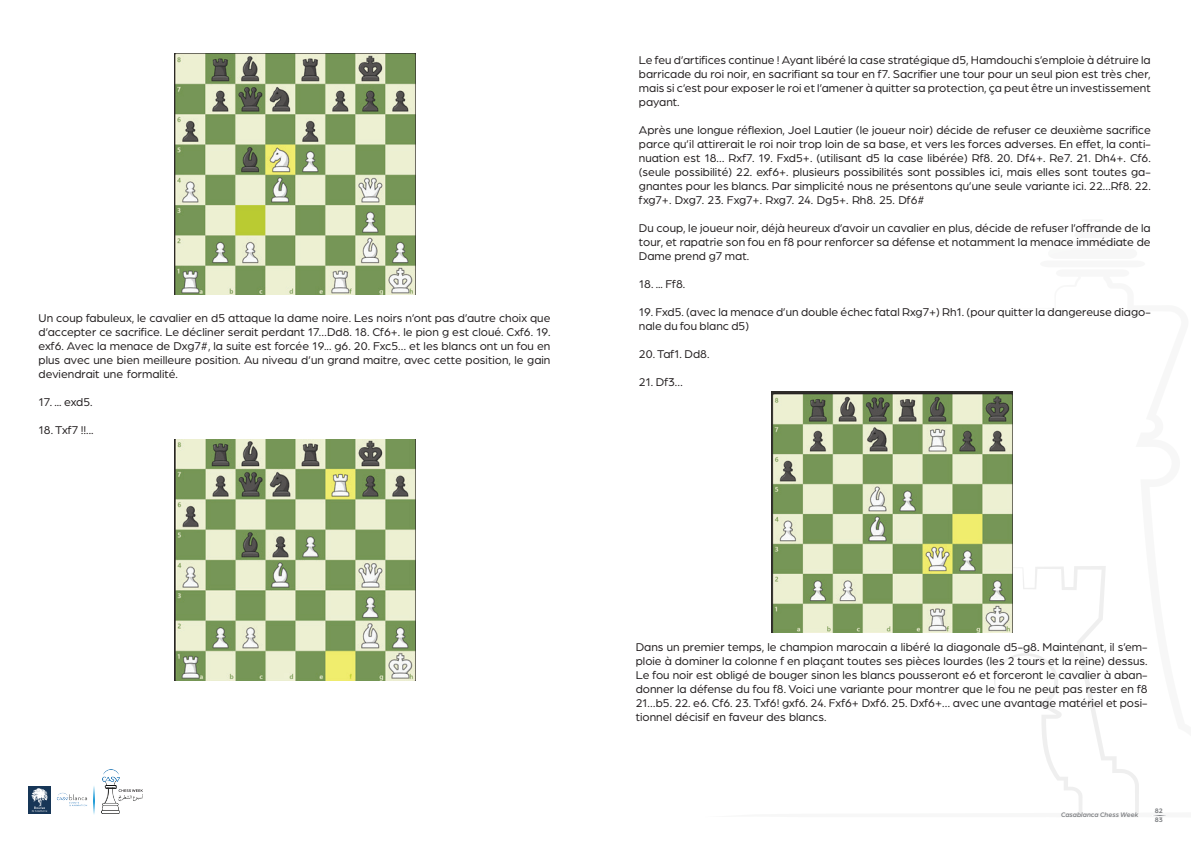
<style>
.page{position:relative;width:1191px;height:842px;background:#fff}
.page>*{position:absolute;margin:0;border:0;box-sizing:border-box;transform-origin:0 0}
.t1{font:12px/14px "Arboria";color:#231f20;text-align:justify}
.t2{font:italic 500 7px "Arboria";color:#808285}
.t3{font:700 7px/9.5px "Arboria";color:#808285}
</style>
<div class="page">
<svg style="left:771px;top:391px;width:368px;height:422px"></svg>
<img style="left:57px;top:792px;width:30px;height:15px">
<svg style="left:94px;top:786px;width:1px;height:28px"></svg>
<div style="left:28px;top:786px;width:22px;height:27px;background:#173657"></div>
<svg style="left:31px;top:788px;width:17px;height:24px"></svg>
<img style="left:101px;top:801px;width:19px;height:13px">
<img style="left:102px;top:810px;width:17px;height:4px">
<svg style="left:102px;top:771px;width:41px;height:30px"></svg>
<svg style="left:1153px;top:815px;width:13px;height:1px"></svg>
<img style="left:771px;top:392px;width:241px;height:241px">
<img style="left:174px;top:54px;width:241px;height:241px">
<img style="left:174px;top:439px;width:241px;height:241px">
<p class="t1" style="left:39px;top:310px;width:513px">Un coup fabuleux, le cavalier en d5 attaque la dame noire. Les noirs n’ont pas d’autre choix que d’accepter ce sacrifice. Le décliner serait perdant 17…Dd8. 18. Cf6+. le pion g est cloué. Cxf6. 19. exf6. Avec la menace de Dxg7#, la suite est forcée 19... g6. 20. Fxc5… et les blancs ont un fou en plus avec une bien meilleure position. Au niveau d’un grand maitre, avec cette position, le gain deviendrait une formalité.</p>
<p class="t1" style="left:39px;top:394px;width:56px">17. ... exd5.</p>
<p class="t1" style="left:39px;top:422px;width:56px">18. Txf7 !!...</p>
<p class="t1" style="left:639px;top:52px;width:513px">Le feu d’artifices continue ! Ayant libéré la case stratégique d5, Hamdouchi s’emploie à détruire la barricade du roi noir, en sacrifiant sa tour en f7. Sacrifier une tour pour un seul pion est très cher, mais si c’est pour exposer le roi et l’amener à quitter sa protection, ça peut être un investissement payant.</p>
<p class="t1" style="left:639px;top:122px;width:513px">Après une longue réflexion, Joel Lautier (le joueur noir) décide de refuser ce deuxième sacrifice parce qu’il attirerait le roi noir trop loin de sa base, et vers les forces adverses. En effet, la conti&shy;nuation est 18… Rxf7. 19. Fxd5+. (utilisant d5 la case libérée) Rf8. 20. Df4+. Re7. 21. Dh4+. Cf6. (seule possibilité) 22. exf6+. plusieurs possibilités sont possibles ici, mais elles sont toutes ga&shy;gnantes pour les blancs. Par simplicité nous ne présentons qu’une seule variante ici. 22…Rf8. 22. fxg7+. Dxg7. 23. Fxg7+. Rxg7. 24. Dg5+. Rh8. 25. Df6#</p>
<p class="t1" style="left:639px;top:220px;width:513px">Du coup, le joueur noir, déjà heureux d’avoir un cavalier en plus, décide de refuser l’offrande de la tour, et rapatrie son fou en f8 pour renforcer sa défense et notamment la menace immédiate de Dame prend g7 mat.</p>
<p class="t1" style="left:639px;top:276px;width:48px">18. ... Ff8.</p>
<p class="t1" style="left:639px;top:304px;width:513px">19. Fxd5. (avec la menace d’un double échec fatal Rxg7+) Rh1. (pour quitter la dangereuse diago&shy;nale du fou blanc d5)</p>
<p class="t1" style="left:639px;top:346px;width:72px">20. Taf1. Dd8.</p>
<p class="t1" style="left:639px;top:374px;width:46px">21. Df3…</p>
<p class="t1" style="left:635px;top:639px;width:513px">Dans un premier temps, le champion marocain a libéré la diagonale d5-g8. Maintenant, il s’em&shy;ploie à dominer la colonne f en plaçant toutes ses pièces lourdes (les 2 tours et la reine) dessus.<br>Le fou noir est obligé de bouger sinon les blancs pousseront e6 et forceront le cavalier à aban&shy;donner la défense du fou f8. Voici une variante pour montrer que le fou ne peut pas rester en f8<br>21…b5. 22. e6. Cf6. 23. Txf6! gxf6. 24. Fxf6+ Dxf6. 25. Dxf6+… avec une avantage matériel et posi&shy;tionnel décisif en faveur des blancs.</p>
<p class="t2" style="left:1061px;top:810px;width:79px">Casablanca Chess Week</p>
<p class="t3" style="left:1154px;top:805px;width:10px">82<br>83</p>
</div>
